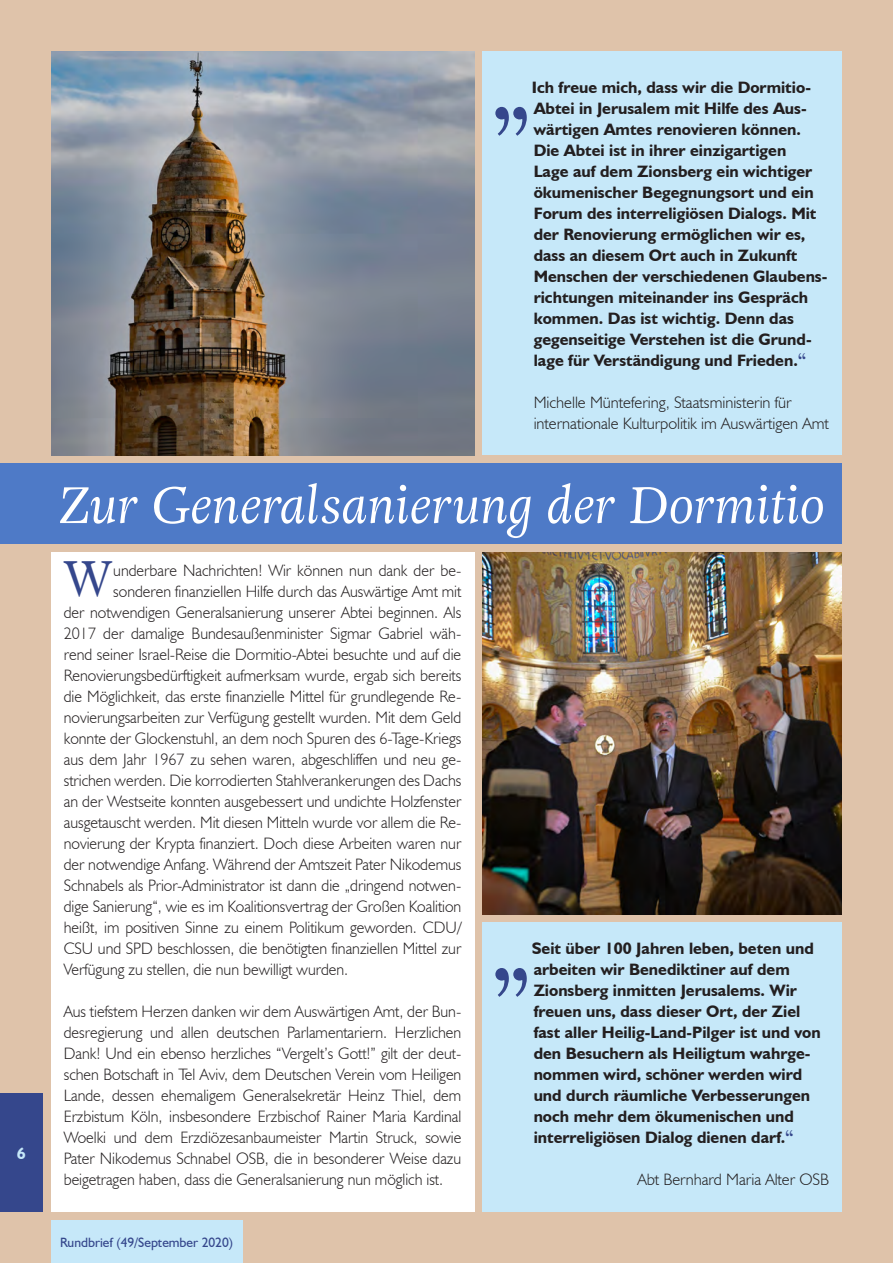
<style>
.page{position:relative;width:893px;height:1263px;background:#dfc3aa}
.page>*{position:absolute;margin:0;border:0;box-sizing:border-box;transform-origin:0 0}
.Haupttexte{font:700 76.5px "Adriane Text";color:#35478c}
.Haupttexte-2{font:51.15px "Adriane Text";color:#35478c;scale:.91 1}
.Haupttexte_Blocksatz{font:italic 51px "Adriane Text";color:#fff}
.Haupttexte-3{font:300 16.5px/21px "Humanist 521 BT";color:#231f20}
.Haupttexte-4{font:700 16.5px/21px "Humanist 521 BT";color:#231f20}
.t1{font:700 16.5px "Humanist 521 BT";color:#c6e8f9}
.t2{font:13.5px "Humanist 521 BT";color:#35478c}
.s1{font-family:"Adriane Text";color:#35478c}
</style>
<div class="page">
<img style="left:51px;top:51px;width:423px;height:404px">
<img style="left:483px;top:553px;width:359px;height:361px">
<div style="left:483px;top:51px;width:359px;height:404px;background:#c6e8f9"></div>
<div style="left:51px;top:553px;width:423px;height:659px;background:#fff"></div>
<div style="left:0;top:463px;width:842px;height:81px;background:#4e7ac7"></div>
<div style="left:483px;top:923px;width:359px;height:289px;background:#c6e8f9"></div>
<div style="left:51px;top:1220px;width:191px;height:43px;background:#c6e8f9"></div>
<div style="left:0;top:1093px;width:43px;height:119px;background:#35478c"></div>
<p class="t1" style="left:17px;top:1143px;width:10px">6</p>
<p class="Haupttexte-4" style="left:532px;top:77px;width:297px">Ich freue mich, dass wir die Dormitio-Abtei in Jerusalem mit Hilfe des Aus&shy;wärtigen Amtes renovieren können.<br>Die Abtei ist in ihrer einzigartigen<br>Lage auf dem Zionsberg ein wichtiger ökumenischer Begegnungsort und ein Forum des interreligiösen Dialogs. Mit der Renovierung ermöglichen wir es, dass an diesem Ort auch in Zukunft Menschen der verschiedenen Glaubens&shy;richtungen miteinander ins Gespräch kommen. Das ist wichtig. Denn das gegenseitige Verstehen ist die Grund&shy;lage für Verständigung und Frieden.<span class="s1">“</span></p>
<p class="Haupttexte-3" style="left:534px;top:392px;width:297px">Michelle Müntefering, Staatsministerin für internationale Kulturpolitik im Auswärtigen Amt</p>
<p class="Haupttexte" style="left:490px;top:41px;width:43px">„</p>
<p class="Haupttexte_Blocksatz" style="left:60px;top:469px;width:771px">Zur Generalsanierung der Dormitio</p>
<p class="Haupttexte-2" style="left:63px;top:544px;width:57px">W</p>
<p class="Haupttexte-3" style="left:113px;top:560px;width:350px">underbare Nachrichten! Wir können nun dank der be-</p>
<p class="Haupttexte-3" style="left:113px;top:581px;width:350px">sonderen finanziellen Hilfe durch das Auswärtige Amt mit</p>
<p class="Haupttexte-3" style="left:64px;top:602px;width:399px">der notwendigen Generalsanierung unserer Abtei beginnen. Als</p>
<p class="Haupttexte-3" style="left:64px;top:623px;width:399px">2017 der damalige Bundesaußenminister Sigmar Gabriel wäh-</p>
<p class="Haupttexte-3" style="left:64px;top:644px;width:399px">rend seiner Israel-Reise die Dormitio-Abtei besuchte und auf die</p>
<p class="Haupttexte-3" style="left:64px;top:665px;width:399px">Renovierungsbedürftigkeit aufmerksam wurde, ergab sich bereits</p>
<p class="Haupttexte-3" style="left:64px;top:686px;width:399px">die Möglichkeit, das erste finanzielle Mittel für grundlegende Re-</p>
<p class="Haupttexte-3" style="left:64px;top:707px;width:399px">novierungsarbeiten zur Verfügung gestellt wurden. Mit dem Geld</p>
<p class="Haupttexte-3" style="left:64px;top:728px;width:399px">konnte der Glockenstuhl, an dem noch Spuren des 6-Tage-Kriegs</p>
<p class="Haupttexte-3" style="left:64px;top:749px;width:399px">aus dem Jahr 1967 zu sehen waren, abgeschliffen und neu ge-</p>
<p class="Haupttexte-3" style="left:64px;top:770px;width:399px">strichen werden. Die korrodierten Stahlverankerungen des Dachs</p>
<p class="Haupttexte-3" style="left:64px;top:791px;width:399px">an der Westseite konnten ausgebessert und undichte Holzfenster</p>
<p class="Haupttexte-3" style="left:64px;top:812px;width:399px">ausgetauscht werden. Mit diesen Mitteln wurde vor allem die Re-</p>
<p class="Haupttexte-3" style="left:64px;top:833px;width:399px">novierung der Krypta finanziert. Doch diese Arbeiten waren nur</p>
<p class="Haupttexte-3" style="left:64px;top:854px;width:399px">der notwendige Anfang. Während der Amtszeit Pater Nikodemus</p>
<p class="Haupttexte-3" style="left:64px;top:875px;width:399px">Schnabels als Prior-Administrator ist dann die „dringend notwen-</p>
<p class="Haupttexte-3" style="left:64px;top:896px;width:399px">dige Sanierung“, wie es im Koalitionsvertrag der Großen Koalition</p>
<p class="Haupttexte-3" style="left:64px;top:917px;width:399px">heißt, im positiven Sinne zu einem Politikum geworden. CDU/</p>
<p class="Haupttexte-3" style="left:64px;top:938px;width:399px">CSU und SPD beschlossen, die benötigten finanziellen Mittel zur</p>
<p class="Haupttexte-3" style="left:64px;top:959px;width:286px">Verfügung zu stellen, die nun bewilligt wurden.</p>
<p class="Haupttexte-3" style="left:64px;top:1001px;width:399px;text-align:justify">Aus tiefstem Herzen danken wir dem Auswärtigen Amt, der Bun&shy;desregierung und allen deutschen Parlamentariern. Herzlichen Dank! Und ein ebenso herzliches “Vergelt’s Gott!” gilt der deut&shy;schen Botschaft in Tel Aviv, dem Deutschen Verein vom Heiligen Lande, dessen ehemaligem Generalsekretär Heinz Thiel, dem Erzbistum Köln, insbesondere Erzbischof Rainer Maria Kardinal Woelki und dem Erzdiözesanbaumeister Martin Struck, sowie Pater Nikodemus Schnabel OSB, die in besonderer Weise dazu beigetragen haben, dass die Generalsanierung nun möglich ist.</p>
<p class="t2" style="left:60px;top:1234px;width:174px">Rundbrief (49/September 2020)</p>
<p class="Haupttexte-4" style="left:532px;top:938px;width:291px">Seit über 100 Jahren leben, beten und arbeiten wir Benediktiner auf dem Zionsberg inmitten Jerusalems. Wir freuen uns, dass dieser Ort, der Ziel fast aller Heilig-Land-Pilger ist und von den Besuchern als Heiligtum wahrge&shy;nommen wird, schöner werden wird und durch räumliche Verbesserungen noch mehr dem ökumenischen und interreligiösen Dialog dienen darf.<span class="s1">“</span></p>
<p class="Haupttexte-3" style="left:637px;top:1169px;width:193px">Abt Bernhard Maria Alter OSB</p>
<p class="Haupttexte" style="left:490px;top:902px;width:43px">„</p>
</div>
